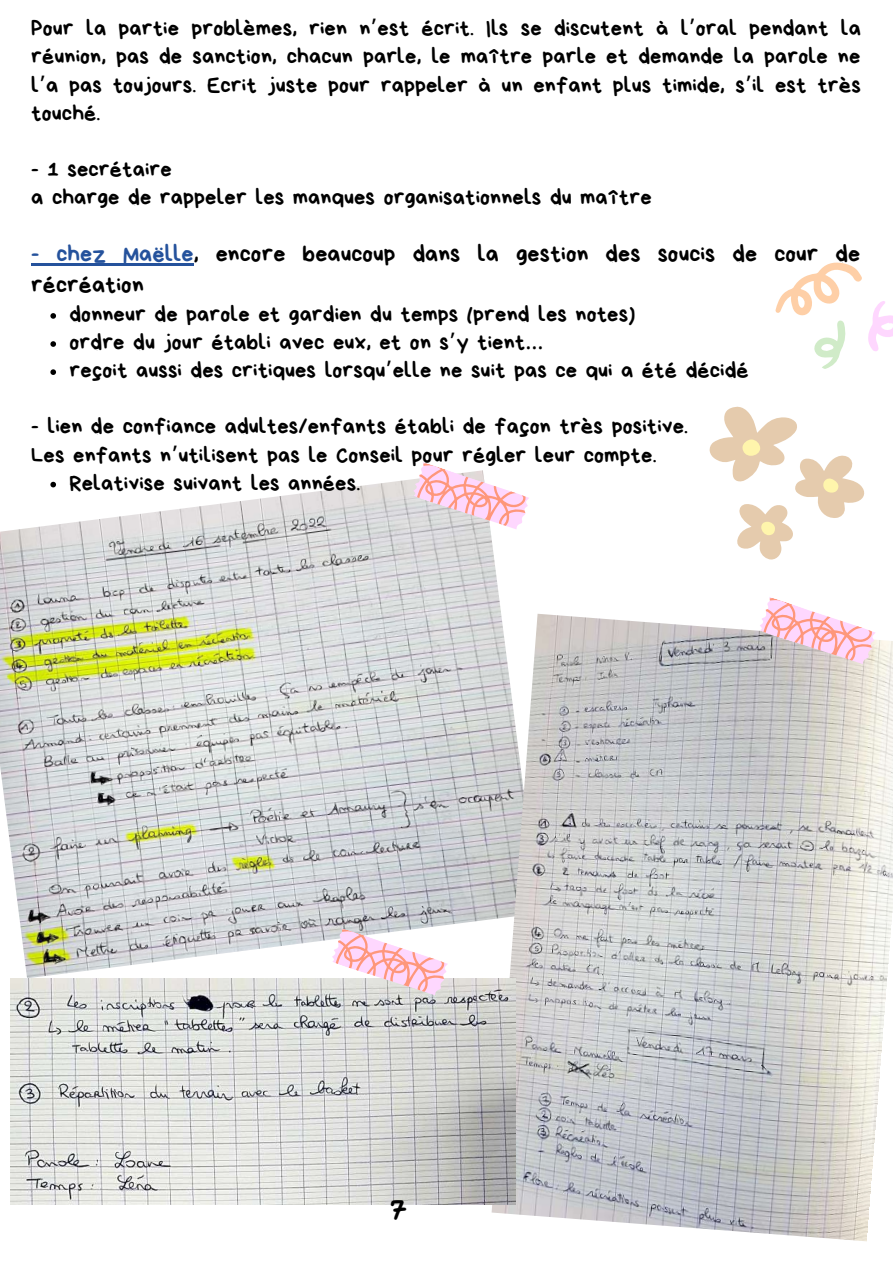
<style>
.page{position:relative;width:893px;height:1264px;background:#fff}
.page>*{position:absolute;margin:0;border:0;box-sizing:border-box;transform-origin:0 0}
.t1{font:28.5px "Bryndan Write";color:#000}
.t2{font:24px/30.3px "Bryndan Write";letter-spacing:.005em;color:#000}
.t3{font:22.5px/28px "Bryndan Write";letter-spacing:.005em;color:#000}
.s1{font-family:"Noto Sans Gurmukhi"}
.s2{color:#25529c}
</style>
<div class="page">
<img style="left:0;top:479px;width:501px;height:499px">
<img style="left:491px;top:613px;width:401px;height:628px">
<img style="left:10px;top:978px;width:505px;height:226px">
<svg style="left:775px;top:262px;width:117px;height:107px"></svg>
<svg style="left:411px;top:462px;width:118px;height:69px"></svg>
<svg style="left:757px;top:597px;width:120px;height:69px"></svg>
<svg style="left:330px;top:927px;width:120px;height:70px"></svg>
<svg style="left:709px;top:406px;width:156px;height:153px"></svg>
<svg style="left:50px;top:313px;width:6px;height:6px"></svg>
<svg style="left:50px;top:341px;width:6px;height:6px"></svg>
<svg style="left:50px;top:369px;width:6px;height:6px"></svg>
<svg style="left:50px;top:482px;width:6px;height:5px"></svg>
<hr style="left:31px;top:263px;width:163px;height:3px;background:#25529c">
<p class="t3" style="left:31px;top:15px;width:831px;text-align:justify">Pour la partie problèmes, rien n<span class="s1">’</span>est écrit. Ils se discutent à l<span class="s1">’</span>oral pendant la réunion, pas de sanction, chacun parle, le maître parle et demande la parole ne l<span class="s1">’</span>a pas toujours. Ecrit juste pour rappeler à un enfant plus timide, s<span class="s1">’</span>il est très touché.</p>
<p class="t3" style="left:31px;top:155px;width:622px">- 1 secrétaire<br>a charge de rappeler les manques organisationnels du maître</p>
<p class="t2" style="left:31px;top:239px;width:830px"><span class="s2">- chez Maëlle</span>, encore beaucoup dans la gestion des soucis de cour de récréation</p>
<p class="t3" style="left:69px;top:300px;width:680px">donneur de parole et gardien du temps (prend les notes)<br>ordre du jour établi avec eux, et on s<span class="s1">’</span>y tient<span class="s1">…<br></span>reçoit aussi des critiques lorsqu<span class="s1">’</span>elle ne suit pas ce qui a été décidé</p>
<p class="t3" style="left:31px;top:412px;width:658px">- lien de confiance adultes/enfants établi de façon très positive.<br>Les enfants n<span class="s1">’</span>utilisent pas le Conseil pour régler leur compte.</p>
<p class="t3" style="left:69px;top:469px;width:292px">Relativise suivant les années.</p>
<p class="t1" style="left:390px;top:1195px;width:19px">7</p>
</div>
